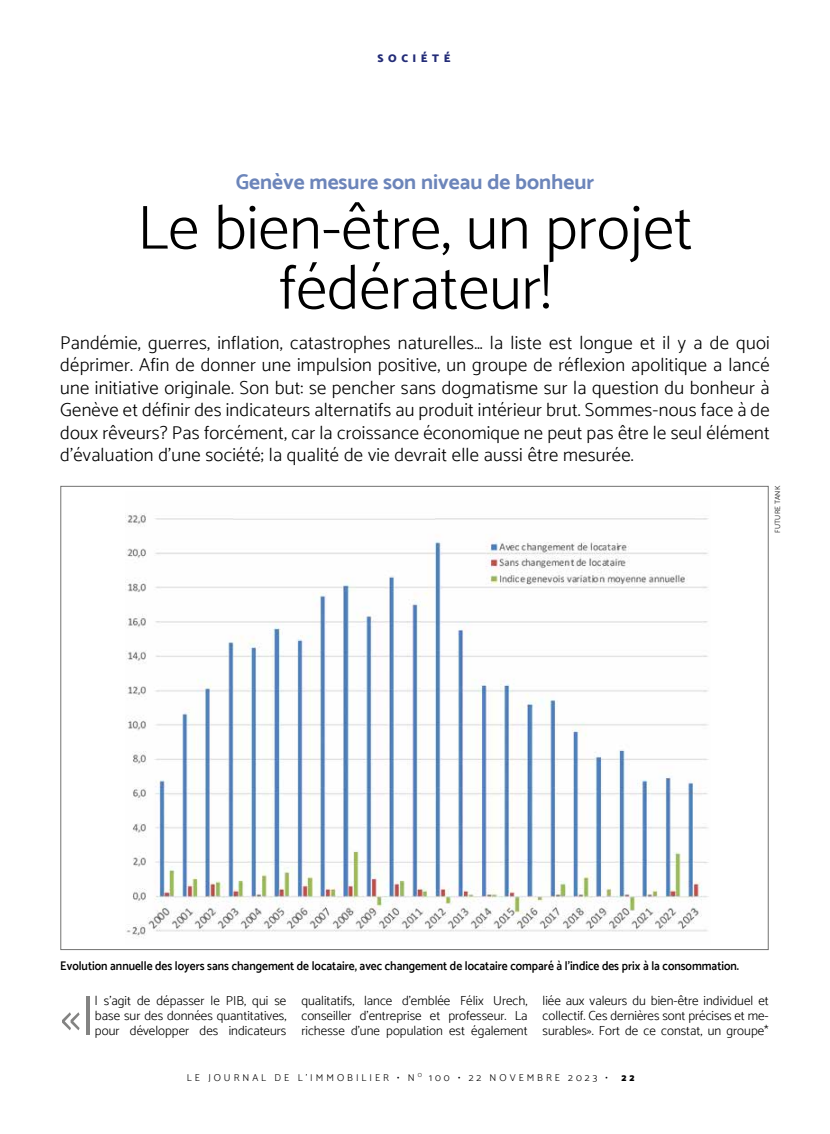
<style>
.page{position:relative;width:830px;height:1134px;background:#fff}
.page>*{position:absolute;margin:0;border:0;box-sizing:border-box;transform-origin:0 0}
.t1{font:300 62.5px/60px "Catamaran";color:#000;text-align:center}
.t2{font:300 56.38px "Catamaran";color:#838382}
.t3{font:700 21.25px "Catamaran";color:#6c85ba}
.t4{font:300 18.75px/22.5px "Catamaran";letter-spacing:.01em;color:#000;text-align:justify}
.t5{font:300 13.12px/15px "Catamaran";color:#000;text-align:justify}
.t6{font:600 12.5px "Catamaran";color:#000;scale:.92 1}
.t7{font:900 11.25px "Catamaran";letter-spacing:.4em;color:#232c77}
.t8{font:300 10px "Catamaran";letter-spacing:.3em;color:#000}
.t9{font:900 10px "Catamaran";color:#000}
.t10{font:300 7.5px "Catamaran";letter-spacing:.01em;color:#000}
</style>
<div class="page">
<img style="left:126px;top:514px;width:583px;height:423px">
<p class="t7" style="left:377px;top:52px;width:74px">SOCIÉTÉ</p>
<p class="t3" style="left:235px;top:169px;width:360px">Genève mesure son niveau de bonheur</p>
<h1 class="t1" style="left:137px;top:197px;width:556px">Le bien-être, un projet fédérateur!</h1>
<p class="t4" style="left:60px;top:331px;width:710px">Pandémie, guerres, inflation, catastrophes naturelles… la liste est longue et il y a de quoi déprimer. Afin de donner une impulsion positive, un groupe de réflexion apolitique a lancé une initiative originale. Son but: se pencher sans dogmatisme sur la question du bonheur à Genève et définir des indicateurs alternatifs au produit intérieur brut. Sommes-nous face à de doux rêveurs? Pas forcément, car la croissance économique ne peut pas être le seul élément d’évaluation d’une société; la qualité de vie devrait elle aussi être mesurée.</p>
<p class="t10" style="left:772px;top:533px;width:48px;rotate:-90deg">FUTURE TANK</p>
<p class="t6" style="left:60px;top:959px;width:739px">Evolution annuelle des loyers sans changement de locataire, avec changement de locataire comparé à l’indice des prix à la consommation.</p>
<h2 class="t2" style="left:60px;top:983px;width:36px">«I</h2>
<p class="t5" style="left:95px;top:993px;width:193px">l s’agit de dépasser le PIB, qui se base sur des données quantitatives, pour développer des indicateurs</p>
<p class="t5" style="left:301px;top:993px;width:227px">qualitatifs, lance d’emblée Félix Urech, conseiller d’entreprise et professeur. La richesse d’une population est également</p>
<p class="t5" style="left:542px;top:993px;width:227px">liée aux valeurs du bien-être individuel et collectif. Ces dernières sont précises et me&shy;surables». Fort de ce constat, un groupe*</p>
<p class="t8" style="left:187px;top:1071px;width:422px">LE JOURNAL DE L’IMMOBILIER • N <sup>O</sup> 100 • 22 NOVEMBRE 2023 •</p>
<p class="t9" style="left:621px;top:1071px;width:14px">2 2</p>
</div>
